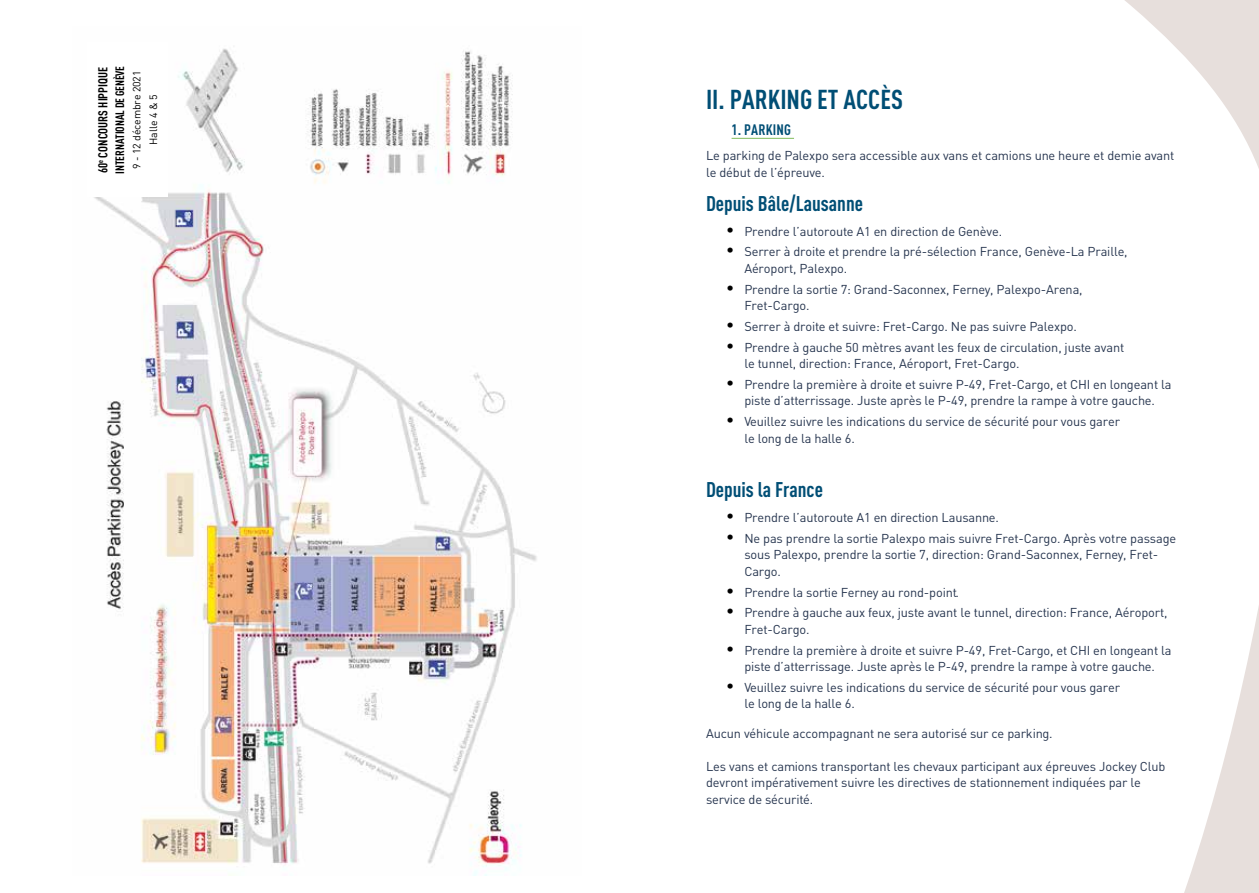
<style>
.page{position:relative;width:1259px;height:893px;background:#fff}
.page>*{position:absolute;margin:0;border:0;box-sizing:border-box;transform-origin:0 0}
.t1{font:700 condensed 27px "DIN Pro";color:#004e75}
.t2{font:700 condensed 21px "DIN Pro";color:#004e75}
.t3{font:700 condensed 15px "DIN Pro";letter-spacing:.01em;color:#004e75}
.t4{font:12.75px/16.5px "DIN Pro";letter-spacing:-.01em;color:#25344e}
.t5{font:700 condensed 12.75px "DIN Pro";color:#000}
.t6{font:700 condensed 12px "DIN Pro";letter-spacing:-.01em;color:#000}
.t7{font:10.5px/16.5px "DIN Pro";letter-spacing:-.01em;color:#000;text-align:center}
.s1{font-family:"Times";font-size:18px;color:#000}
</style>
<div class="page">
<svg style="left:731px;top:0;width:528px;height:893px"></svg>
<hr style="left:731px;top:138px;width:63px;height:1px;background:#8ec36d">
<img style="left:94px;top:48px;width:443px;height:827px">
<div style="left:87px;top:43px;width:81px;height:154px;background:#fff"></div>
<p class="t5" style="left:95px;top:173px;width:106px;rotate:-90deg">60<sup>e</sup> concours hippique</p>
<p class="t6" style="left:112px;top:174px;width:108px;rotate:-90deg">international de genève</p>
<p class="t7" style="left:128px;top:169px;width:100px;rotate:-90deg">9 - 12 décembre 2021<br>Halle 4 &amp; 5</p>
<h1 class="t1" style="left:706px;top:83px;width:196px">II. Parking et accès</h1>
<p class="t3" style="left:731px;top:121px;width:60px">1. Parking</p>
<p class="t4" style="left:706px;top:147px;width:470px">Le parking de Palexpo sera accessible aux vans et camions une heure et demie avant le début de l’épreuve.</p>
<h2 class="t2" style="left:706px;top:190px;width:158px">Depuis Bâle/Lausanne</h2>
<p class="t4" style="left:727px;top:222px;width:276px"><span class="s1">•</span> Prendre l’autoroute A1 en direction de Genève.</p>
<p class="t4" style="left:744px;top:243px;width:385px;text-indent:-17px"><span class="s1">•</span> Serrer à droite et prendre la pré-sélection France, Genève-La Praille,<br>Aéroport, Palexpo.</p>
<p class="t4" style="left:744px;top:280px;width:340px;text-indent:-17px"><span class="s1">•</span> Prendre la sortie 7: Grand-Saconnex, Ferney, Palexpo-Arena,<br>Fret-Cargo.</p>
<p class="t4" style="left:727px;top:318px;width:351px"><span class="s1">•</span> Serrer à droite et suivre: Fret-Cargo. Ne pas suivre Palexpo.</p>
<p class="t4" style="left:744px;top:338px;width:381px;text-indent:-17px"><span class="s1">•</span> Prendre à gauche 50 mètres avant les feux de circulation, juste avant le tunnel, direction: France, Aéroport, Fret-Cargo.</p>
<p class="t4" style="left:727px;top:376px;width:446px;text-align:center"><span class="s1">•</span> Prendre la première à droite et suivre P-49, Fret-Cargo, et CHI en longeant la piste d’atterrissage. Juste après le P-49, prendre la rampe à votre gauche.</p>
<p class="t4" style="left:744px;top:413px;width:377px;text-indent:-17px"><span class="s1">•</span> Veuillez suivre les indications du service de sécurité pour vous garer le long de la halle 6.</p>
<h2 class="t2" style="left:706px;top:477px;width:118px">Depuis la France</h2>
<p class="t4" style="left:727px;top:509px;width:273px"><span class="s1">•</span> Prendre l’autoroute A1 en direction Lausanne.</p>
<p class="t4" style="left:744px;top:530px;width:433px;text-indent:-17px"><span class="s1">•</span> Ne pas prendre la sortie Palexpo mais suivre Fret-Cargo. Après votre passage sous Palexpo, prendre la sortie 7, direction: Grand-Saconnex, Ferney, Fret-<br>Cargo.</p>
<p class="t4" style="left:727px;top:583px;width:233px"><span class="s1">•</span> Prendre la sortie Ferney au rond-point.</p>
<p class="t4" style="left:744px;top:604px;width:425px;text-indent:-17px"><span class="s1">•</span> Prendre à gauche aux feux, juste avant le tunnel, direction: France, Aéroport,<br>Fret-Cargo.</p>
<p class="t4" style="left:727px;top:641px;width:446px;text-align:center"><span class="s1">•</span> Prendre la première à droite et suivre P-49, Fret-Cargo, et CHI en longeant la piste d’atterrissage. Juste après le P-49, prendre la rampe à votre gauche.</p>
<p class="t4" style="left:744px;top:679px;width:377px;text-indent:-17px"><span class="s1">•</span> Veuillez suivre les indications du service de sécurité pour vous garer le long de la halle 6.</p>
<p class="t4" style="left:706px;top:724px;width:348px">Aucun véhicule accompagnant ne sera autorisé sur ce parking.</p>
<p class="t4" style="left:706px;top:757px;width:461px">Les vans et camions transportant les chevaux participant aux épreuves Jockey Club devront impérativement suivre les directives de stationnement indiquées par le service de sécurité.</p>
</div>
